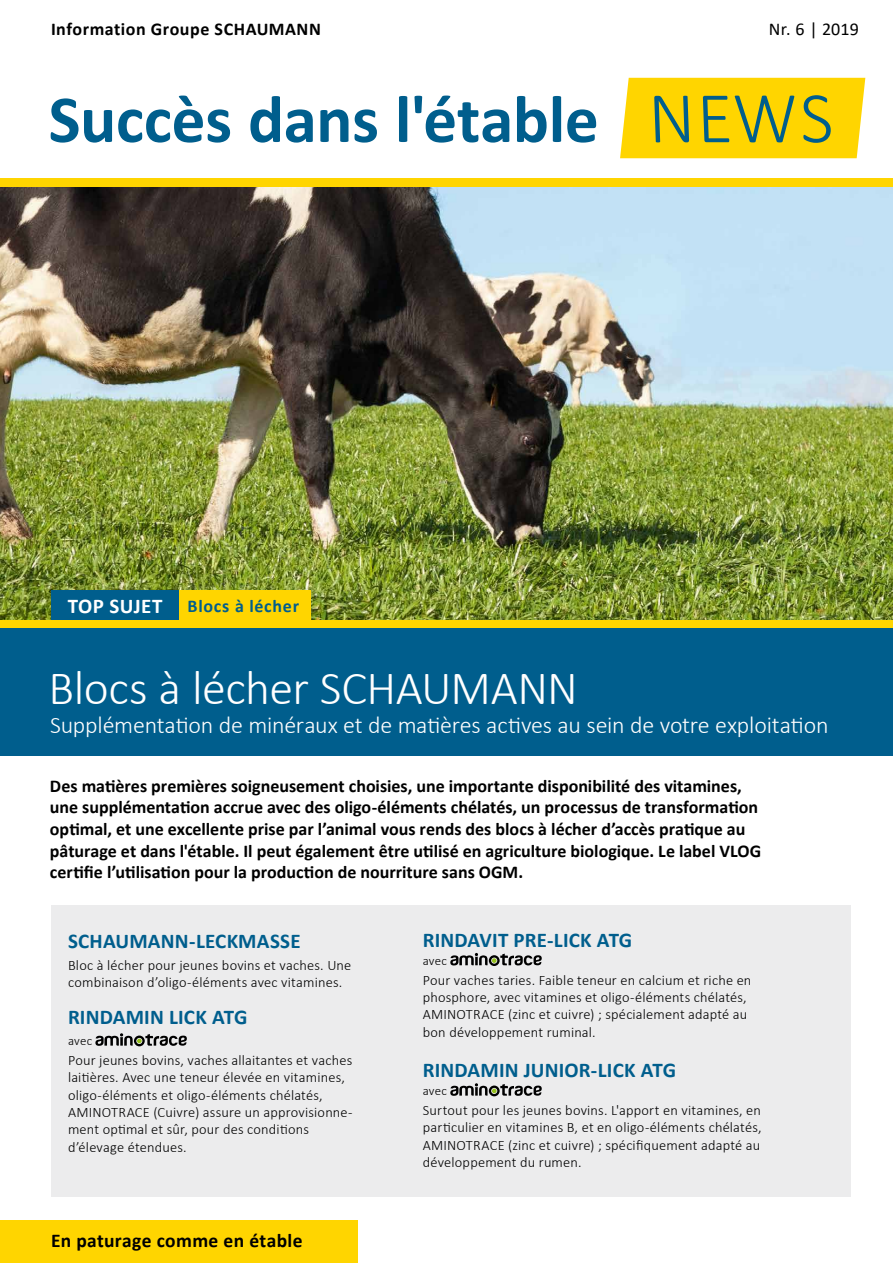
<style>
.page{position:relative;width:893px;height:1263px;background:#fff}
.page>*{position:absolute;margin:0;border:0;box-sizing:border-box;transform-origin:0 0}
.t1{font:700 67.5px "Calibri";letter-spacing:-.005em;color:#005e8d}
.t2{font:300 48px "Calibri";letter-spacing:-.01em;color:#fff}
.t3{font:300 24px "Calibri";letter-spacing:-.01em;color:#fff}
.t4{font:700 21px "Calibri";letter-spacing:.01em;color:#005e8d}
.t5{font:700 21px "Calibri";letter-spacing:.015em;color:#fff}
.t6{font:700 19.5px "Calibri";letter-spacing:.015em;color:#000}
.t7{font:700 18px/21.6px "Calibri";color:#000}
.t8{font:700 18px "Calibri";letter-spacing:.03em;color:#000}
.t9{font:700 18px "Calibri";letter-spacing:.04em;color:#005e8d}
.t10{font:18px "Calibri";letter-spacing:.01em;color:#000}
.t11{font:300 14.4px/17.2px "Calibri";letter-spacing:.015em;color:#000}
.t12{font:300 12.9px "Calibri";letter-spacing:.015em;color:#000}
.s1{font-weight:300;font-size:73.5px}
</style>
<div class="page">
<img style="left:0;top:187px;width:893px;height:433px">
<div style="left:0;top:1220px;width:357px;height:43px;background:#ffd500"></div>
<div style="left:0;top:620px;width:893px;height:8px;background:#ffd500"></div>
<div style="left:0;top:179px;width:893px;height:8px;background:#ffd500"></div>
<div style="left:620px;top:78px;width:245px;height:80px;background:#ffd500"></div>
<div style="left:51px;top:590px;width:128px;height:30px;background:#005e8d"></div>
<div style="left:179px;top:590px;width:132px;height:30px;background:#ffd500"></div>
<div style="left:0;top:628px;width:893px;height:128px;background:#005e8d"></div>
<div style="left:51px;top:906px;width:799px;height:291px;background:#ececed"></div>
<svg style="left:95px;top:1033px;width:92px;height:13px"></svg>
<svg style="left:450px;top:953px;width:92px;height:13px"></svg>
<svg style="left:450px;top:1083px;width:92px;height:13px"></svg>
<p class="t8" style="left:51px;top:16px;width:271px">Information Groupe SCHAUMANN</p>
<p class="t10" style="left:769px;top:16px;width:91px">Nr. 6 | 2019</p>
<h1 class="t1" style="left:49px;top:72px;width:790px">Succès dans l'étable <span class="s1">NEWS</span></h1>
<h3 class="t5" style="left:68px;top:591px;width:96px">TOP SUJET</h3>
<p class="t9" style="left:188px;top:593px;width:113px">Blocs à lécher</p>
<h2 class="t2" style="left:49px;top:659px;width:531px">Blocs à lécher SCHAUMANN</h2>
<h3 class="t3" style="left:50px;top:710px;width:780px">Supplémentation de minéraux et de matières actives au sein de votre exploitation</h3>
<p class="t7" style="left:50px;top:775px;width:713px">Des matières premières soigneusement choisies, une importante disponibilité des vitamines, une supplémentation accrue avec des oligo-éléments chélatés, un processus de transformation optimal, et une excellente prise par l’animal vous rends des blocs à lécher d’accès pratique au pâturage et dans l'étable. Il peut également être utilisé en agriculture biologique. Le label VLOG certifie l’utilisation pour la production de nourriture sans OGM.</p>
<h3 class="t4" style="left:68px;top:926px;width:234px">SCHAUMANN-LECKMASSE</h3>
<p class="t11" style="left:68px;top:956px;width:285px">Bloc à lécher pour jeunes bovins et vaches. Une combinaison d’oligo-éléments avec vitamines.</p>
<h3 class="t4" style="left:68px;top:1002px;width:181px">RINDAMIN LICK ATG</h3>
<p class="t12" style="left:68px;top:1033px;width:26px">avec</p>
<p class="t11" style="left:68px;top:1051px;width:286px">Pour jeunes bovins, vaches allaitantes et vaches laitières. Avec une teneur élevée en vitamines, oligo-éléments et oligo-éléments chélatés, AMINOTRACE (Cuivre) assure un approvisionne&shy;ment optimal et sûr, pour des conditions d’élevage étendues.</p>
<h3 class="t6" style="left:51px;top:1227px;width:253px">En paturage comme en étable</h3>
<h3 class="t4" style="left:423px;top:925px;width:211px">RINDAVIT PRE-LICK ATG</h3>
<p class="t12" style="left:423px;top:953px;width:26px">avec</p>
<p class="t11" style="left:423px;top:971px;width:330px">Pour vaches taries. Faible teneur en calcium et riche en phosphore, avec vitamines et oligo-éléments chélatés, AMINOTRACE (zinc et cuivre) ; spécialement adapté au bon développement ruminal.</p>
<h3 class="t4" style="left:423px;top:1055px;width:255px">RINDAMIN JUNIOR-LICK ATG</h3>
<p class="t12" style="left:423px;top:1083px;width:26px">avec</p>
<p class="t11" style="left:423px;top:1101px;width:340px;text-align:justify">Surtout pour les jeunes bovins. L'apport en vitamines, en particulier en vitamines B, et en oligo-éléments chélatés, AMINOTRACE (zinc et cuivre) ; spécifiquement adapté au développement du rumen.</p>
</div>
